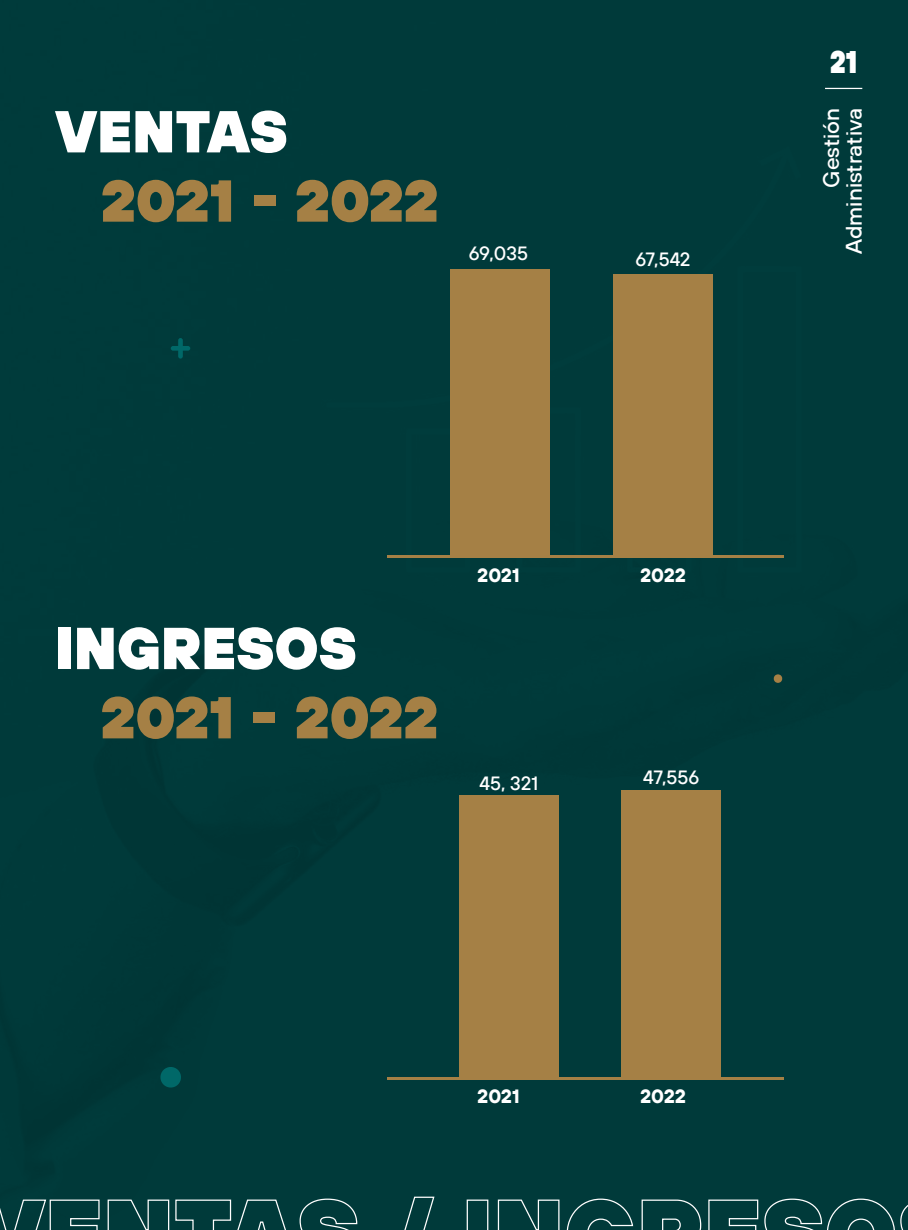
<style>
.page{position:relative;width:908px;height:1230px;background:#003d3d}
.page>*{position:absolute;margin:0;border:0;box-sizing:border-box;transform-origin:0 0}
.t1{font:900 59px "TT Hoves Pro Trial";color:#a58045}
.t2{font:900 59px "TT Hoves Pro Trial";color:#fff}
.t3{font:31.25px "TT Hoves Pro Trial Variable";color:#fff}
.t4{font:22.5px/22.5px "TT Hoves Pro Trial Variable";color:#fff;text-align:right}
.t5{font:19.12px "TT Hoves Pro Trial Variable";color:#fff}
</style>
<div class="page">
<svg style="left:0;top:1199px;width:100px;height:31px"></svg>
<svg style="left:107px;top:1198px;width:251px;height:32px"></svg>
<svg style="left:404px;top:1196px;width:31px;height:34px"></svg>
<svg style="left:467px;top:1199px;width:21px;height:31px"></svg>
<svg style="left:497px;top:1199px;width:63px;height:31px"></svg>
<svg style="left:566px;top:1198px;width:68px;height:32px"></svg>
<svg style="left:641px;top:1198px;width:267px;height:32px"></svg>
<svg style="left:160px;top:1067px;width:21px;height:21px"></svg>
<svg style="left:773px;top:674px;width:9px;height:9px"></svg>
<svg style="left:171px;top:338px;width:19px;height:21px"></svg>
<div style="left:450px;top:269px;width:100px;height:286px;background:#a58045"></div>
<div style="left:613px;top:274px;width:100px;height:281px;background:#a58045"></div>
<hr style="left:388px;top:555px;width:396px;height:3px;background:#a58045">
<hr style="left:825px;top:88px;width:37px;height:1px;background:#fff">
<div style="left:621px;top:790px;width:100px;height:287px;background:#a58045"></div>
<div style="left:459px;top:795px;width:100px;height:282px;background:#a58045"></div>
<hr style="left:388px;top:1077px;width:396px;height:2px;background:#a58045">
<h1 class="t2" style="left:55px;top:91px;width:234px">VENTAS</h1>
<h1 class="t1" style="left:101px;top:161px;width:339px">2021 - 2022</h1>
<p class="t5" style="left:469px;top:241px;width:61px">69,035</p>
<p class="t5" style="left:635px;top:247px;width:56px">67,542</p>
<h1 class="t2" style="left:55px;top:608px;width:303px">INGRESOS</h1>
<h1 class="t1" style="left:101px;top:677px;width:339px">2021 - 2022</h1>
<p class="t5" style="left:477px;top:563px;width:44px">2021</p>
<p class="t5" style="left:640px;top:563px;width:47px">2022</p>
<p class="t5" style="left:479px;top:771px;width:60px">45, 321</p>
<p class="t5" style="left:643px;top:765px;width:58px">47,556</p>
<p class="t5" style="left:477px;top:1085px;width:44px">2021</p>
<p class="t5" style="left:640px;top:1085px;width:47px">2022</p>
<h2 class="t3" style="left:830px;top:42px;width:29px">21</h2>
<p class="t4" style="left:819px;top:254px;width:148px;rotate:-90deg">Gestión<br>Administrativa</p>
</div>
